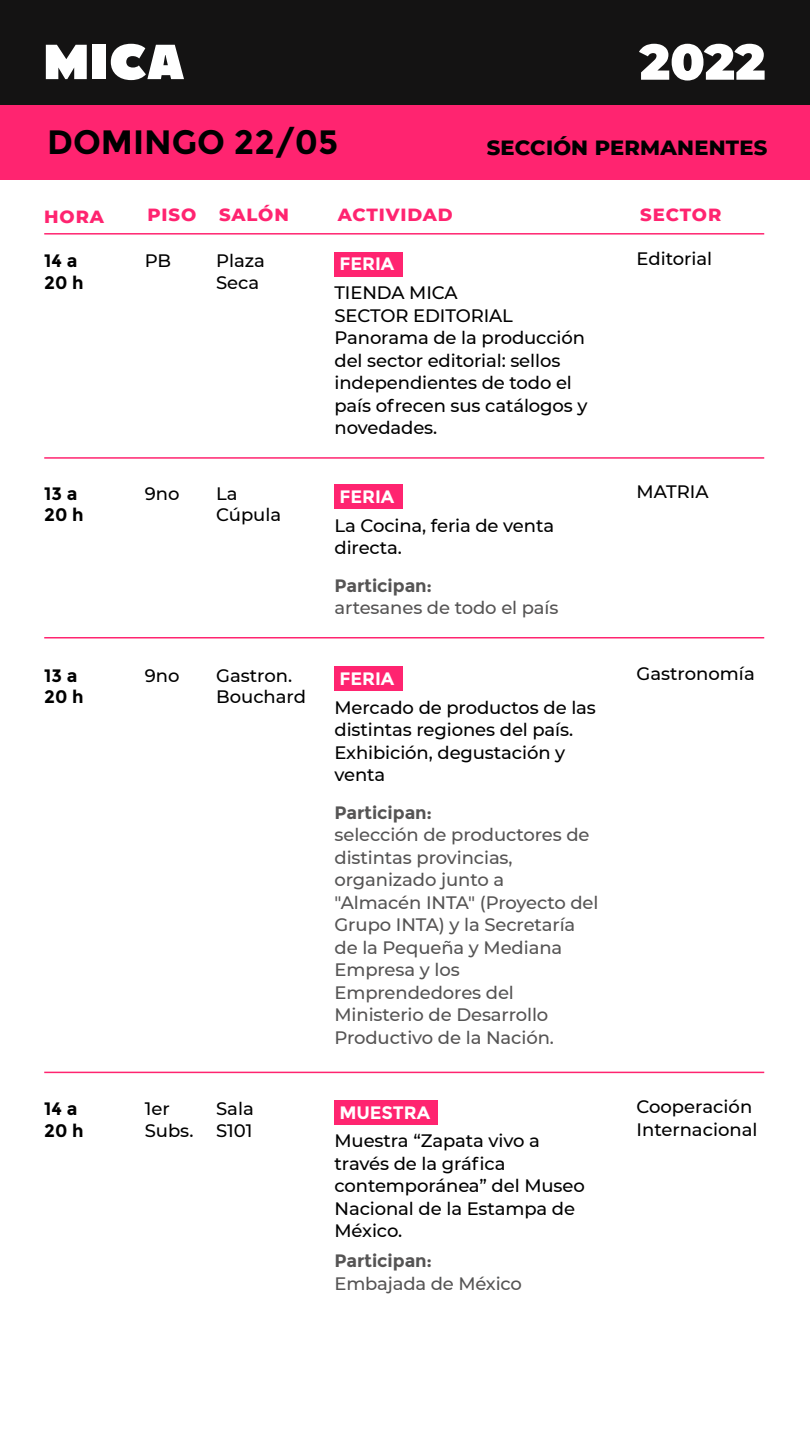
<style>
.page{position:relative;width:810px;height:1440px;background:#fff}
.page>*{position:absolute;margin:0;border:0;box-sizing:border-box;transform-origin:0 0}
.t1{font:900 50.25px "Montserrat";color:#fff}
.t2{font:700 33.75px "Montserrat";color:#000}
.t3{font:800 21px "Montserrat";letter-spacing:.01em;color:#000}
.t4{font:500 18px/22.5px "Montserrat";letter-spacing:-.005em;color:#000}
.t5{font:500 18px/22.5px "Montserrat";letter-spacing:-.005em;color:#555454}
.t6{font:700 18px "Montserrat";letter-spacing:-.005em;color:#555454}
.t7{font:800 18px "Montserrat";letter-spacing:.05em;color:#ff2470}
.t8{font:700 18px/21.6px "Montserrat";color:#000}
.t9{font:700 18px "Montserrat";letter-spacing:-.005em;color:#fff}
</style>
<div class="page">
<div style="left:0;top:0;width:810px;height:105px;background:#141313"></div>
<svg style="left:46px;top:45px;width:41px;height:34px"></svg>
<div style="left:93px;top:45px;width:13px;height:34px;background:#fff"></div>
<svg style="left:111px;top:44px;width:73px;height:36px"></svg>
<div style="left:0;top:105px;width:810px;height:75px;background:#ff2470"></div>
<hr style="left:44px;top:233px;width:720px;height:2px;background:#ff2470">
<div style="left:335px;top:252px;width:68px;height:25px;background:#ff2470"></div>
<hr style="left:44px;top:1072px;width:720px;height:1px;background:#ff2470">
<hr style="left:44px;top:637px;width:720px;height:2px;background:#ff2470">
<div style="left:335px;top:1100px;width:103px;height:25px;background:#ff2470"></div>
<hr style="left:44px;top:457px;width:720px;height:2px;background:#ff2470">
<div style="left:335px;top:666px;width:68px;height:25px;background:#ff2470"></div>
<div style="left:335px;top:484px;width:68px;height:25px;background:#ff2470"></div>
<h1 class="t1" style="left:640px;top:24px;width:127px">2022</h1>
<h2 class="t2" style="left:47px;top:122px;width:293px">DOMINGO 22/05</h2>
<p class="t3" style="left:487px;top:132px;width:282px">SECCIÓN PERMANENTES</p>
<p class="t7" style="left:44px;top:203px;width:61px">HORA</p>
<p class="t7" style="left:148px;top:202px;width:50px">PISO</p>
<p class="t7" style="left:219px;top:202px;width:71px">SALÓN</p>
<p class="t7" style="left:338px;top:202px;width:117px">ACTIVIDAD</p>
<p class="t7" style="left:640px;top:202px;width:83px">SECTOR</p>
<p class="t8" style="left:44px;top:250px;width:41px">14 a<br>20 h</p>
<p class="t4" style="left:145px;top:249px;width:28px">PB</p>
<p class="t4" style="left:216px;top:249px;width:50px;line-height:21.6px">Plaza<br>Seca</p>
<p class="t4" style="left:636px;top:247px;width:77px">Editorial</p>
<p class="t4" style="left:335px;top:281px;width:255px">TIENDA MICA<br>SECTOR EDITORIAL<br>Panorama de la producción del sector editorial: sellos independientes de todo el país ofrecen sus catálogos y novedades.</p>
<p class="t9" style="left:339px;top:253px;width:56px">FERIA</p>
<p class="t8" style="left:44px;top:483px;width:41px">13 a<br>20 h</p>
<p class="t4" style="left:145px;top:481px;width:36px">9no</p>
<p class="t4" style="left:216px;top:482px;width:67px;line-height:21.6px">La<br>Cúpula</p>
<p class="t4" style="left:636px;top:479px;width:74px">MATRIA</p>
<p class="t9" style="left:339px;top:486px;width:56px">FERIA</p>
<p class="t4" style="left:335px;top:514px;width:221px">La Cocina, feria de venta directa.</p>
<p class="t6" style="left:335px;top:575px;width:99px">Participan:</p>
<p class="t5" style="left:335px;top:596px;width:226px">artesanes de todo el país</p>
<p class="t8" style="left:44px;top:664px;width:41px">13 a<br>20 h</p>
<p class="t4" style="left:145px;top:663px;width:36px">9no</p>
<p class="t4" style="left:216px;top:664px;width:91px;line-height:21.6px">Gastron.<br>Bouchard</p>
<p class="t4" style="left:636px;top:661px;width:120px">Gastronomía</p>
<p class="t4" style="left:335px;top:695px;width:263px">Mercado de productos de las distintas regiones del país.<br>Exhibición, degustación y venta</p>
<p class="t6" style="left:335px;top:802px;width:99px">Participan:</p>
<p class="t5" style="left:335px;top:823px;width:266px">selección de productores de distintas provincias, organizado junto a<br>"Almacén INTA" (Proyecto del<br>Grupo INTA) y la Secretaría de la Pequeña y Mediana<br>Empresa y los<br>Emprendedores del<br>Ministerio de Desarrollo<br>Productivo de la Nación.</p>
<p class="t9" style="left:339px;top:668px;width:56px">FERIA</p>
<p class="t8" style="left:44px;top:1098px;width:41px">14 a<br>20 h</p>
<p class="t4" style="left:145px;top:1097px;width:50px;line-height:21.6px">1er<br>Subs.</p>
<p class="t4" style="left:216px;top:1097px;width:39px;line-height:21.6px">Sala<br>S101</p>
<p class="t4" style="left:636px;top:1095px;width:123px">Cooperación<br>Internacional</p>
<p class="t4" style="left:335px;top:1129px;width:252px">Muestra “Zapata vivo a través de la gráfica contemporánea” del Museo<br>Nacional de la Estampa de<br>México.</p>
<p class="t6" style="left:335px;top:1250px;width:99px">Participan:</p>
<p class="t5" style="left:335px;top:1272px;width:189px">Embajada de México</p>
<p class="t9" style="left:339px;top:1102px;width:92px">MUESTRA</p>
</div>
